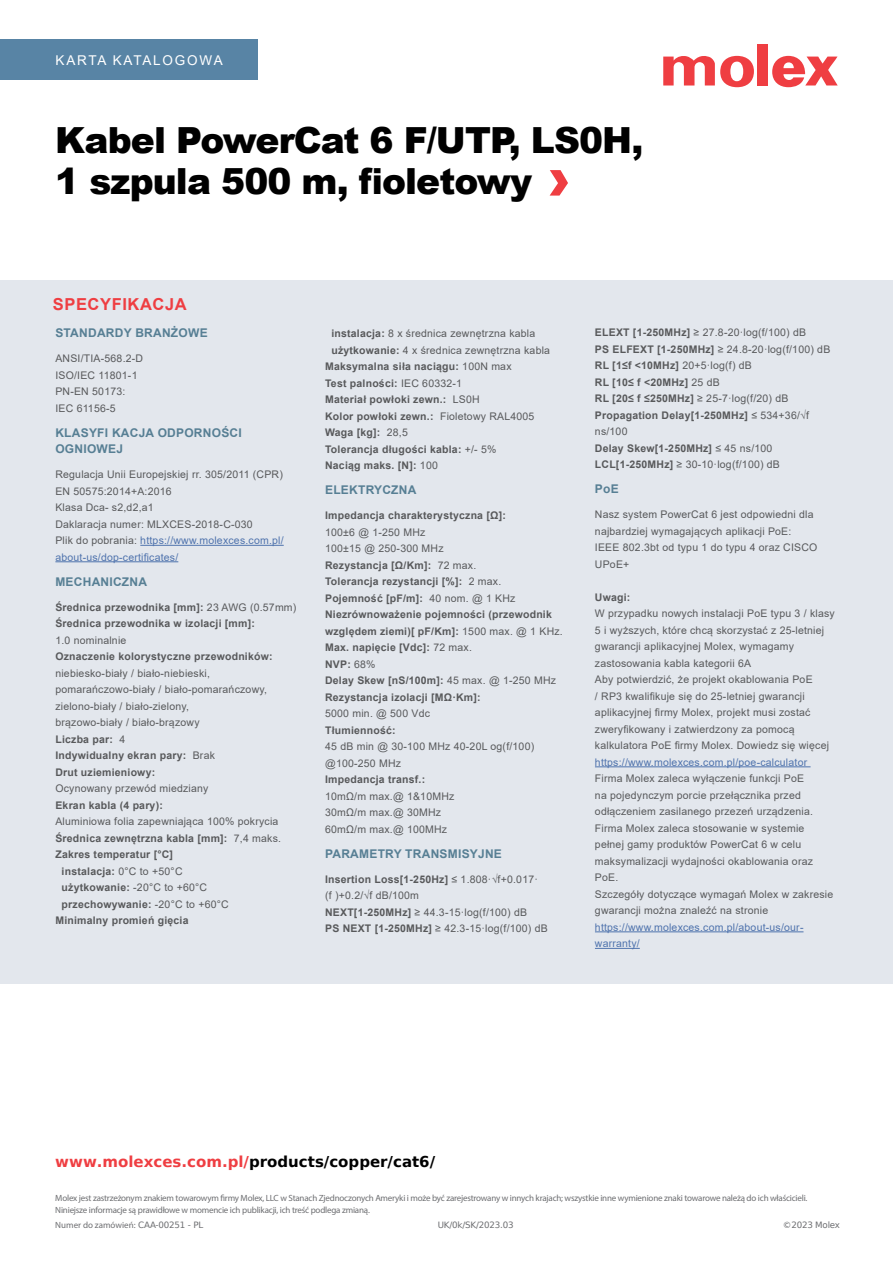
<style>
.page{position:relative;width:893px;height:1263px;background:#fff}
.page>*{position:absolute;margin:0;border:0;box-sizing:border-box;transform-origin:0 0}
.t1{font:900 36px/40.5px "Arial";letter-spacing:-.025em;color:#000}
.t2{font:700 16.5px "Arial";letter-spacing:.035em;color:#ef3e42}
.t3{font:700 15px "Bitstream Vera Sans";color:#000}
.t4{font:13.5px "Arial";letter-spacing:.135em;color:#fff}
.t5{font:700 12px/16.5px "Arial";letter-spacing:.02em;color:#577f94}
.t6{font:10.5px/16.5px "Arial";letter-spacing:.02em;color:#58595b}
.t7{font:700 10.5px/16.5px "Arial";letter-spacing:.02em;color:#58595b}
.t8{font:10.5px/16.5px "Arial";letter-spacing:.02em;color:#4f73ad}
.t9{font:9px/12px "Myriad Pro";letter-spacing:-.025em;color:#6d6e71}
.t10{font:9px "Myriad Pro";color:#6d6e71}
.t11{font:8.7px "Bitstream Vera Sans";letter-spacing:-.02em;color:#6d6e71}
.s1{color:#4f73ad}
.s2{font-weight:400}
.s3{font-weight:700}
.s4{color:#ef3e42}
.s5{font-family:"Bitstream Vera Sans";font-size:8.7px}
</style>
<div class="page">
<div style="left:757px;top:44px;width:11px;height:41px;background:#ef3e42"></div>
<svg style="left:663px;top:55px;width:91px;height:32px"></svg>
<svg style="left:772px;top:56px;width:66px;height:31px"></svg>
<div style="left:0;top:39px;width:258px;height:41px;background:#5884a5"></div>
<div style="left:0;top:281px;width:893px;height:703px;background:#e3e7ed"></div>
<hr style="left:140px;top:545px;width:144px;height:1px;background:#4f73ad">
<hr style="left:55px;top:561px;width:123px;height:1px;background:#4f73ad">
<hr style="left:595px;top:766px;width:216px;height:1px;background:#4f73ad">
<hr style="left:595px;top:931px;width:208px;height:1px;background:#4f73ad">
<hr style="left:595px;top:948px;width:45px;height:1px;background:#4f73ad">
<svg style="left:550px;top:170px;width:18px;height:26px"></svg>
<p class="t4" style="left:56px;top:51px;width:169px">KARTA KATALOGOWA</p>
<h1 class="t1" style="left:55px;top:119px;width:590px">Kabel PowerCat 6 F/UTP, LS0H,<br>1 szpula 500 m, fioletowy</h1>
<h2 class="t2" style="left:53px;top:293px;width:135px">SPECYFIKACJA</h2>
<p class="t5" style="left:55px;top:325px;width:154px">STANDARDY BRANŻOWE</p>
<p class="t6" style="left:55px;top:350px;width:89px">ANSI/TIA-568.2-D<br>ISO/IEC 11801-1<br>PN-EN 50173:<br>IEC 61156-5</p>
<p class="t5" style="left:55px;top:424px;width:188px">KLASYFI KACJA ODPORNOŚCI<br>OGNIOWEJ</p>
<p class="t6" style="left:55px;top:466px;width:230px">Regulacja Unii Europejskiej rr. 305/2011 (CPR)<br>EN 50575:2014+A:2016<br>Klasa Dca- s2,d2,a1<br>Daklaracja numer: MLXCES-2018-C-030<br>Plik do pobrania: <span class="s1">https://www.molexces.com.pl/ about-us/dop-certificates/</span></p>
<p class="t5" style="left:55px;top:573px;width:93px">MECHANICZNA</p>
<p class="t7" style="left:55px;top:599px;width:243px">Średnica przewodnika [mm]: <span class="s2">23 AWG (0.57mm)<br></span>Średnica przewodnika w izolacji [mm]:</p>
<p class="t6" style="left:55px;top:632px;width:73px">1.0 nominalnie</p>
<p class="t7" style="left:55px;top:648px;width:219px">Oznaczenie kolorystyczne przewodników:</p>
<p class="t6" style="left:55px;top:665px;width:213px">niebiesko-biały / biało-niebieski, pomarańczowo-biały / biało-pomarańczowy, zielono-biały / biało-zielony,<br>brązowo-biały / biało-brązowy<br><span class="s3">Liczba par:</span> 4<br><span class="s3">Indywidualny ekran pary:</span> Brak<br><span class="s3">Drut uziemieniowy:</span></p>
<p class="t6" style="left:55px;top:780px;width:155px">Ocynowany przewód miedziany</p>
<p class="t7" style="left:55px;top:797px;width:109px">Ekran kabla (4 pary):</p>
<p class="t6" style="left:55px;top:813px;width:224px">Aluminiowa folia zapewniająca 100% pokrycia</p>
<p class="t7" style="left:55px;top:830px;width:227px">Średnica zewnętrzna kabla [mm]: <span class="s2">7,4 maks.</span></p>
<p class="t7" style="left:55px;top:846px;width:119px">Zakres temperatur [°C]</p>
<p class="t7" style="left:62px;top:863px;width:122px">instalacja: <span class="s2">0°C to +50°C</span></p>
<p class="t7" style="left:62px;top:879px;width:147px">użytkowanie: <span class="s2">-20°C to +60°C</span></p>
<p class="t7" style="left:62px;top:896px;width:169px">przechowywanie: <span class="s2">-20°C to +60°C</span></p>
<p class="t7" style="left:55px;top:912px;width:135px">Minimalny promień gięcia</p>
<p class="t6" style="left:331px;top:325px;width:205px"><span class="s3">instalacja:</span> 8 x średnica zewnętrzna kabla</p>
<p class="t6" style="left:331px;top:342px;width:220px"><span class="s3">użytkowanie:</span> 4 x średnica zewnętrzna kabla</p>
<p class="t7" style="left:325px;top:358px;width:188px">Maksymalna siła naciągu: <span class="s2">100N max</span></p>
<p class="t7" style="left:325px;top:375px;width:138px">Test palności: <span class="s2">IEC 60332-1</span></p>
<p class="t7" style="left:325px;top:391px;width:156px">Materiał powłoki zewn.: <span class="s2">LS0H</span></p>
<p class="t7" style="left:325px;top:408px;width:211px">Kolor powłoki zewn.: <span class="s2">Fioletowy RAL4005</span></p>
<p class="t7" style="left:325px;top:424px;width:84px">Waga [kg]: <span class="s2">28,5</span></p>
<p class="t7" style="left:325px;top:441px;width:173px">Tolerancja długości kabla: <span class="s2">+/- 5%</span></p>
<p class="t7" style="left:325px;top:457px;width:114px">Naciąg maks. [N]: <span class="s2">100</span></p>
<p class="t5" style="left:325px;top:482px;width:93px">ELEKTRYCZNA</p>
<p class="t7" style="left:325px;top:507px;width:182px">Impedancja charakterystyczna [Ω]:</p>
<p class="t7" style="left:325px;top:524px;width:239px"><span class="s2">100±6 @ 1-250 MHz<br>100±15 @ 250-300 MHz<br></span>Rezystancja [Ω/Km]: <span class="s2">72 max.<br></span>Tolerancja rezystancji [%]: <span class="s2">2 max.<br></span>Pojemność [pF/m]: <span class="s2">40 nom. @ 1 KHz<br></span>Niezrównoważenie pojemności (przewodnik względem ziemi)[ pF/Km]: <span class="s2">1500 max. @ 1 KHz.<br></span>Max. napięcie [Vdc]: <span class="s2">72 max.<br></span>NVP: <span class="s2">68%<br></span>Delay Skew [nS/100m]: <span class="s2">45 max. @ 1-250 MHz<br></span>Rezystancja izolacji [MΩ·Km]:</p>
<p class="t6" style="left:325px;top:705px;width:106px">5000 min. @ 500 Vdc</p>
<p class="t7" style="left:325px;top:722px;width:72px">Tłumienność:</p>
<p class="t6" style="left:325px;top:738px;width:211px">45 dB min @ 30-100 MHz 40-20L og(f/100) @100-250 MHz</p>
<p class="t7" style="left:325px;top:771px;width:102px">Impedancja transf.:</p>
<p class="t6" style="left:325px;top:788px;width:131px">10mΩ/m max.@ 1&amp;10MHz<br>30mΩ/m max.@ 30MHz<br>60mΩ/m max.@ 100MHz</p>
<p class="t5" style="left:325px;top:845px;width:178px">PARAMETRY TRANSMISYJNE</p>
<p class="t6" style="left:325px;top:871px;width:224px"><span class="s3">Insertion Loss[1-250Hz]</span> ≤ 1.808·√f+0.017·<br>(f )+0.2/√f dB/100m<br><span class="s3">NEXT[1-250MHz]</span> ≥ 44.3-15·log(f/100) dB<br><span class="s3">PS NEXT [1-250MHz]</span> ≥ 42.3-15·log(f/100) dB</p>
<p class="t7" style="left:595px;top:324px;width:237px">ELEXT [1-250MHz] <span class="s2">≥ 27.8-20·log(f/100) dB<br></span>PS ELFEXT [1-250MHz] <span class="s2">≥ 24.8-20·log(f/100) dB </span>RL [1≤f &lt;10MHz] <span class="s2">20+5·log(f) dB<br></span>RL [10≤ f &lt;20MHz] <span class="s2">25 dB<br></span>RL [20≤ f ≤250MHz] <span class="s2">≥ 25-7·log(f/20) dB </span>Propagation Delay[1-250MHz] <span class="s2">≤ 534+36/√f ns/100<br></span>Delay Skew[1-250MHz] <span class="s2">≤ 45 ns/100<br></span>LCL[1-250MHz] <span class="s2">≥ 30-10·log(f/100) dB</span></p>
<p class="t5" style="left:595px;top:481px;width:25px">PoE</p>
<p class="t6" style="left:595px;top:506px;width:224px">Nasz system PowerCat 6 jest odpowiedni dla najbardziej wymagających aplikacji PoE:<br>IEEE 802.3bt od typu 1 do typu 4 oraz CISCO<br>UPoE+</p>
<p class="t7" style="left:595px;top:589px;width:37px">Uwagi:</p>
<p class="t6" style="left:595px;top:605px;width:241px">W przypadku nowych instalacji PoE typu 3 / klasy 5 i wyższych, które chcą skorzystać z 25-letniej gwarancji aplikacyjnej Molex, wymagamy zastosowania kabla kategorii 6A<br>Aby potwierdzić, że projekt okablowania PoE<br>/ RP3 kwalifikuje się do 25-letniej gwarancji aplikacyjnej firmy Molex, projekt musi zostać zweryfikowany i zatwierdzony za pomocą kalkulatora PoE firmy Molex. Dowiedz się więcej</p>
<p class="t8" style="left:595px;top:754px;width:214px">https://www.molexces.com.pl/poe-calculator</p>
<p class="t6" style="left:595px;top:770px;width:240px">Firma Molex zaleca wyłączenie funkcji PoE<br>na pojedynczym porcie przełącznika przed odłączeniem zasilanego przezeń urządzenia.<br>Firma Molex zaleca stosowanie w systemie pełnej gamy produktów PowerCat 6 w celu maksymalizacji wydajności okablowania oraz PoE.<br>Szczegóły dotyczące wymagań Molex w zakresie gwarancji można znaleźć na stronie</p>
<p class="t8" style="left:595px;top:919px;width:210px">https://www.molexces.com.pl/about-us/our&shy;warranty/</p>
<h3 class="t3" style="left:55px;top:1153px;width:381px"><span class="s4">www.molexces.com.pl/</span>products/copper/cat6/</h3>
<p class="t9" style="left:55px;top:1192px;width:754px">Molex jest zastrzeżonym znakiem towarowym firmy Molex, LLC w Stanach Zjednoczonych Ameryki i może być zarejestrowany w innych krajach; wszystkie inne wymienione znaki towarowe należą do ich właścicieli.<br>Niniejsze informacje są prawidłowe w momencie ich publikacji, ich treść podlega zmianą.</p>
<p class="t10" style="left:55px;top:1219px;width:150px">Numer do zamówień: <span class="s5">CAA-00251 - PL</span></p>
<p class="t11" style="left:438px;top:1220px;width:77px">UK/0k/SK/2023.03</p>
<p class="t11" style="left:783px;top:1220px;width:59px">©2023 Molex</p>
</div>
